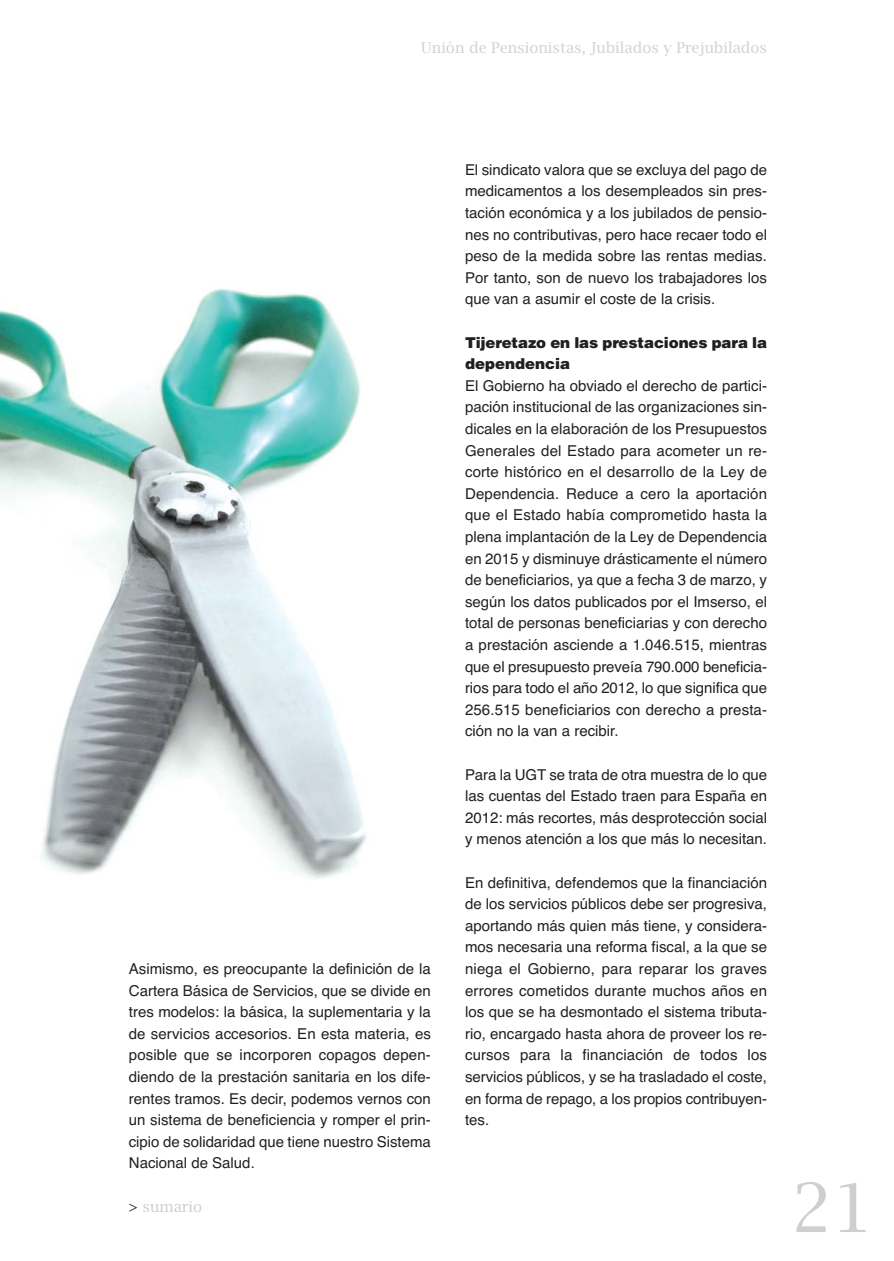
<style>
.page{position:relative;width:894px;height:1261px;background:#fff}
.page>*{position:absolute;margin:0;border:0;box-sizing:border-box;transform-origin:0 0}
.t1{font:67.65px "Lucida Bright";color:#cdcfd0}
.t2{font:15px/21.6px "Helvetica";color:#231f20;text-align:justify}
.t3{font:900 15px/21.6px "Helvetica";letter-spacing:-.01em;color:#231f20}
.t4{font:15px "Lucida Bright";color:#d1d3d4}
.t5{font:15px "Lucida Bright";color:#cdcfd0}
.s1{color:#231f20}
</style>
<div class="page">
<img style="left:0;top:288px;width:367px;height:591px">
<p class="t4" style="left:421px;top:42px;width:347px">Unión de Pensionistas, Jubilados y Prejubilados</p>
<p class="t2" style="left:129px;top:959px;width:303px">Asimismo, es preocupante la definición de la Cartera Básica de Servicios, que se divide en tres modelos: la básica, la suplementaria y la de servicios accesorios. En esta materia, es posible que se incorporen copagos depen&shy;diendo de la prestación sanitaria en los dife&shy;rentes tramos. Es decir, podemos vernos con un sistema de beneficiencia y romper el prin&shy;cipio de solidaridad que tiene nuestro Sistema Nacional de Salud.</p>
<p class="t5" style="left:129px;top:1200px;width:75px"><span class="s1">&gt;</span> sumario</p>
<p class="t2" style="left:465px;top:160px;width:303px">El sindicato valora que se excluya del pago de medicamentos a los desempleados sin pres&shy;tación económica y a los jubilados de pensio&shy;nes no contributivas, pero hace recaer todo el peso de la medida sobre las rentas medias.<br>Por tanto, son de nuevo los trabajadores los que van a asumir el coste de la crisis.</p>
<p class="t3" style="left:465px;top:333px;width:303px">Tijeretazo en las prestaciones para la dependencia</p>
<p class="t2" style="left:465px;top:376px;width:303px">El Gobierno ha obviado el derecho de partici&shy;pación institucional de las organizaciones sin&shy;dicales en la elaboración de los Presupuestos Generales del Estado para acometer un re&shy;corte histórico en el desarrollo de la Ley de Dependencia. Reduce a cero la aportación que el Estado había comprometido hasta la plena implantación de la Ley de Dependencia en 2015 y disminuye drásticamente el número de beneficiarios, ya que a fecha 3 de marzo, y según los datos publicados por el Imserso, el total de personas beneficiarias y con derecho a prestación asciende a 1.046.515, mientras que el presupuesto preveía 790.000 beneficia&shy;rios para todo el año 2012, lo que significa que 256.515 beneficiarios con derecho a presta&shy;ción no la van a recibir.</p>
<p class="t2" style="left:465px;top:765px;width:303px">Para la UGT se trata de otra muestra de lo que las cuentas del Estado traen para España en 2012: más recortes, más desprotección social y menos atención a los que más lo necesitan.</p>
<p class="t2" style="left:465px;top:873px;width:303px">En definitiva, defendemos que la financiación de los servicios públicos debe ser progresiva, aportando más quien más tiene, y considera&shy;mos necesaria una reforma fiscal, a la que se niega el Gobierno, para reparar los graves errores cometidos durante muchos años en los que se ha desmontado el sistema tributa&shy;rio, encargado hasta ahora de proveer los re&shy;cursos para la financiación de todos los servicios públicos, y se ha trasladado el coste, en forma de repago, a los propios contribuyen&shy;tes.</p>
<h1 class="t1" style="left:791px;top:1180px;width:84px">21</h1>
</div>
